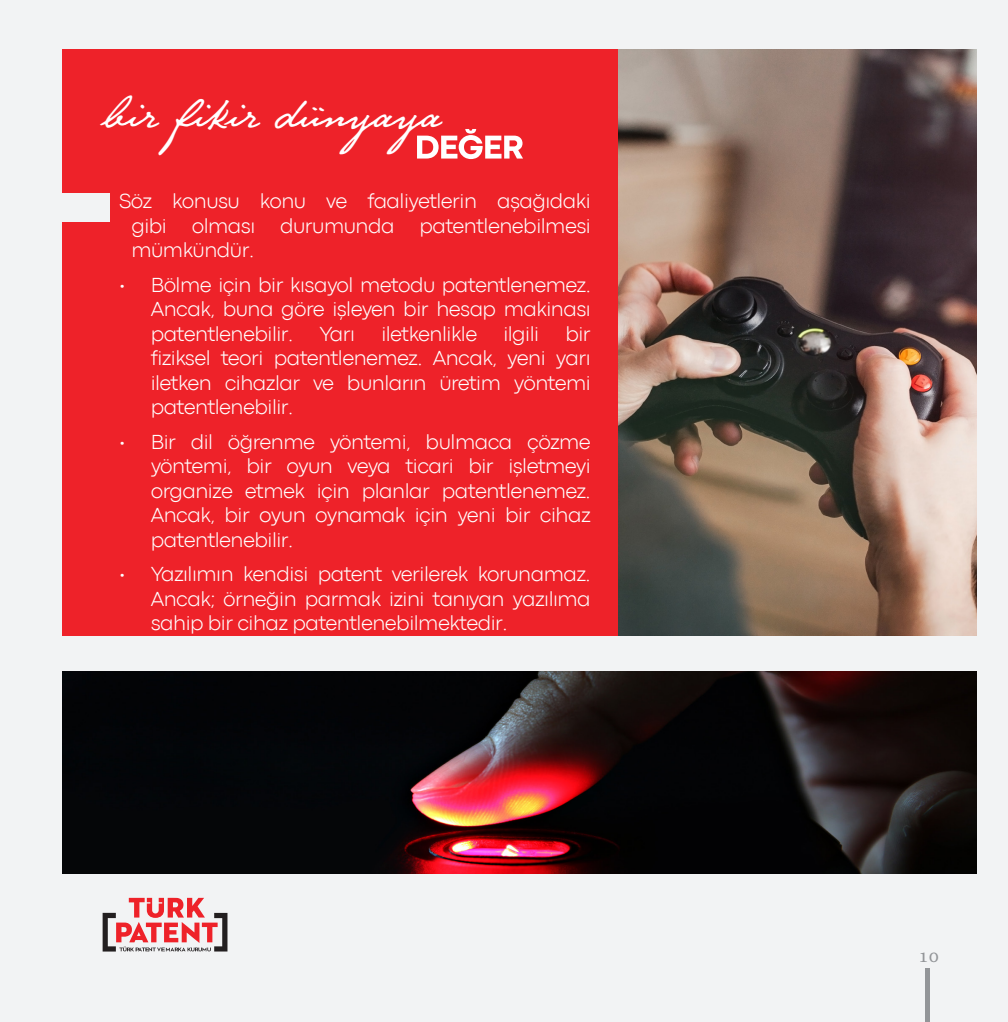
<style>
.page{position:relative;width:1008px;height:1022px;background:#fff}
.page>*{position:absolute;margin:0;border:0;box-sizing:border-box;transform-origin:0 0}
.t1{font:42.52px "Atatrk";color:#fff}
.t2{font:300 21px/24.5px "Codec Pro";letter-spacing:-.025em;color:#fff;text-align:justify}
.t3{font:21px "Minion Pro";color:#939598}
</style>
<div class="page">
<div style="left:0;top:0;width:1007px;height:1022px;background:#f2f3f4"></div>
<img style="left:617px;top:50px;width:359px;height:585px">
<img style="left:63px;top:671px;width:913px;height:203px">
<div style="left:63px;top:50px;width:554px;height:586px;background:#ee2229"></div>
<svg style="left:417px;top:129px;width:106px;height:30px"></svg>
<div style="left:63px;top:193px;width:47px;height:29px;background:#f2f3f4"></div>
<svg style="left:103px;top:898px;width:124px;height:53px"></svg>
<hr style="left:925px;top:968px;width:4px;height:54px;background:#939598">
<h1 class="t1" style="left:104px;top:88px;width:338px">bir fikir dünyaya</h1>
<p class="t2" style="left:131px;top:189px;width:460px;text-indent:-12px">Söz konusu konu ve faaliyetlerin aşağıdaki gibi olması durumunda patentlenebilmesi mümkündür.</p>
<p class="t2" style="left:151px;top:272px;width:441px;text-indent:-32px">• Bölme için bir kısayol metodu patentlenemez.<br>Ancak, buna göre işleyen bir hesap makinası patentlenebilir. Yarı iletkenlikle ilgili bir fiziksel teori patentlenemez. Ancak, yeni yarı iletken cihazlar ve bunların üretim yöntemi patentlenebilir.</p>
<p class="t2" style="left:151px;top:429px;width:441px;text-indent:-32px">• Bir dil öğrenme yöntemi, bulmaca çözme yöntemi, bir oyun veya ticari bir işletmeyi organize etmek için planlar patentlenemez.<br>Ancak, bir oyun oynamak için yeni bir cihaz patentlenebilir.</p>
<p class="t2" style="left:151px;top:562px;width:441px;text-indent:-32px">• Yazılımın kendisi patent verilerek korunamaz.<br>Ancak; örneğin parmak izini tanıyan yazılıma sahip bir cihaz patentlenebilmektedir.</p>
<p class="t3" style="left:918px;top:941px;width:22px">10</p>
</div>
